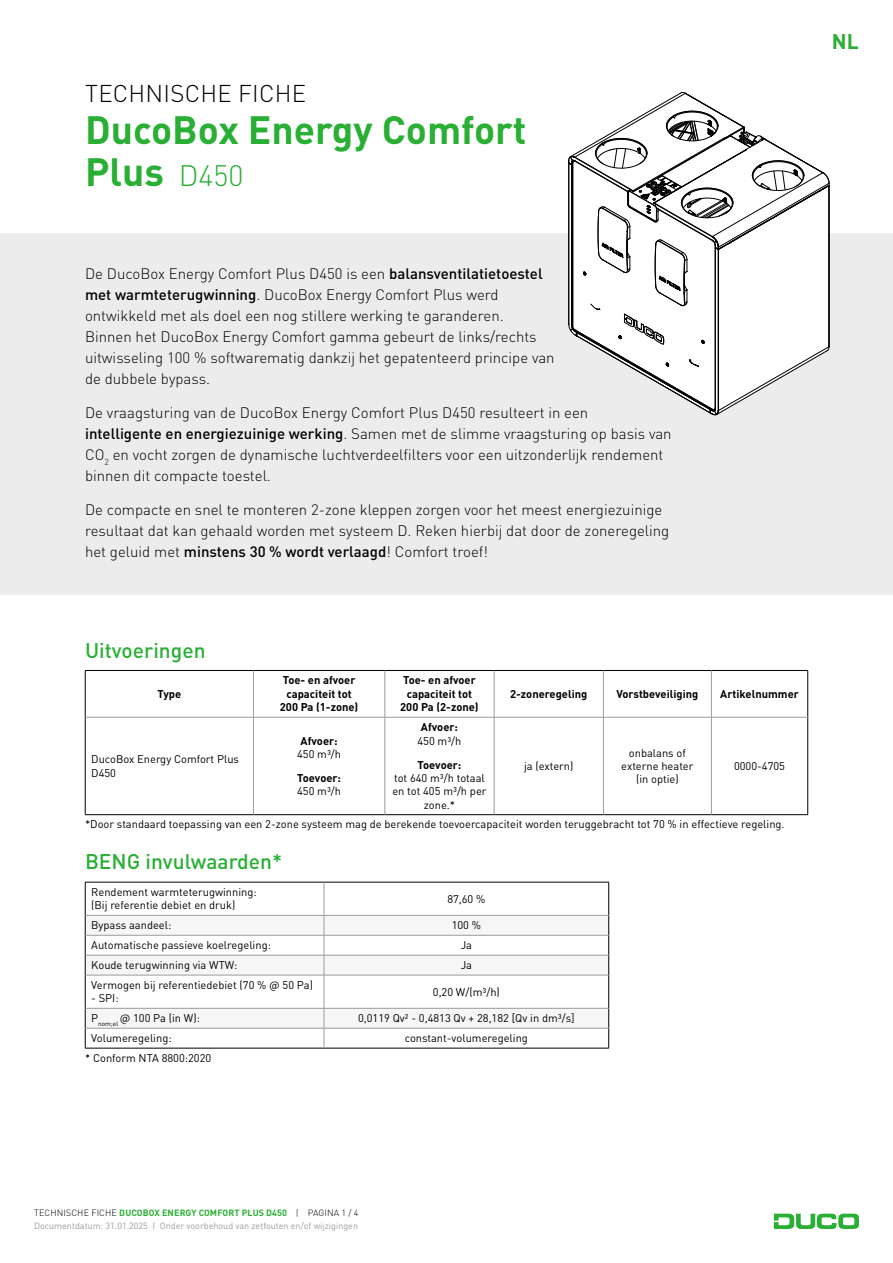
<style>
.page{position:relative;width:893px;height:1263px;background:#fff}
.page>*{position:absolute;margin:0;border:0;box-sizing:border-box;transform-origin:0 0}
.t1{font:700 39px/42px "DINOT";color:#2aaf35}
.t2{font:300 24px "DINOT";letter-spacing:.01em;color:#000}
.t3{font:500 21px "DINOT";color:#2aaf35}
.t4{font:700 21px "DINOT";color:#2aaf35}
.t5{font:300 15px/21px "DINOT";color:#000}
.t6{font:11.1px/13.4px "DINOT";color:#000}
.t7{font:700 11.1px/13.4px "DINOT";color:#000;text-align:center}
.t8{font:11.1px "DINOT";color:#020206}
.t9{font:9px "DINOT";color:#9c9c9d}
.t10{font:700 9px "DINOT";letter-spacing:.01em;color:#2aaf35}
.s1{font-weight:300;font-size:29.25px}
.s2{font-weight:500}
.s3{font-weight:300;color:#000}
</style>
<div class="page">
<svg style="left:774px;top:1213px;width:85px;height:16px"></svg>
<div style="left:0;top:234px;width:893px;height:188px;background:#ececec"></div>
<div style="left:0;top:373px;width:893px;height:146px;background:#ececec"></div>
<div style="left:0;top:469px;width:893px;height:125px;background:#ececec"></div>
<hr style="left:85px;top:670px;width:168px;height:1px;background:#000">
<hr style="left:85px;top:671px;width:1px;height:46px;background:#000">
<hr style="left:253px;top:670px;width:132px;height:1px;background:#000">
<hr style="left:385px;top:670px;width:109px;height:1px;background:#000">
<hr style="left:494px;top:670px;width:109px;height:1px;background:#000">
<hr style="left:603px;top:670px;width:108px;height:1px;background:#000">
<hr style="left:711px;top:670px;width:97px;height:1px;background:#000">
<hr style="left:807px;top:671px;width:1px;height:46px;background:#000">
<hr style="left:85px;top:717px;width:1px;height:97px;background:#000">
<hr style="left:807px;top:717px;width:1px;height:97px;background:#000">
<hr style="left:85px;top:814px;width:168px;height:1px;background:#000">
<hr style="left:253px;top:814px;width:132px;height:1px;background:#000">
<hr style="left:385px;top:814px;width:109px;height:1px;background:#000">
<hr style="left:494px;top:814px;width:109px;height:1px;background:#000">
<hr style="left:603px;top:814px;width:108px;height:1px;background:#000">
<hr style="left:711px;top:814px;width:97px;height:1px;background:#000">
<hr style="left:253px;top:671px;width:1px;height:46px;background:#9c9c9d">
<hr style="left:385px;top:671px;width:1px;height:46px;background:#9c9c9d">
<hr style="left:494px;top:671px;width:1px;height:46px;background:#9c9c9d">
<hr style="left:603px;top:671px;width:1px;height:46px;background:#9c9c9d">
<hr style="left:711px;top:671px;width:1px;height:46px;background:#9c9c9d">
<hr style="left:85px;top:717px;width:168px;height:1px;background:#9c9c9d">
<hr style="left:253px;top:717px;width:132px;height:1px;background:#9c9c9d">
<hr style="left:253px;top:717px;width:1px;height:97px;background:#9c9c9d">
<hr style="left:385px;top:717px;width:109px;height:1px;background:#9c9c9d">
<hr style="left:385px;top:717px;width:1px;height:97px;background:#9c9c9d">
<hr style="left:494px;top:717px;width:109px;height:1px;background:#9c9c9d">
<hr style="left:494px;top:717px;width:1px;height:97px;background:#9c9c9d">
<hr style="left:603px;top:717px;width:108px;height:1px;background:#9c9c9d">
<hr style="left:603px;top:717px;width:1px;height:97px;background:#9c9c9d">
<hr style="left:711px;top:717px;width:96px;height:1px;background:#9c9c9d">
<hr style="left:711px;top:717px;width:1px;height:97px;background:#9c9c9d">
<svg style="left:86px;top:883px;width:522px;height:165px"></svg>
<svg style="left:86px;top:916px;width:522px;height:112px;fill:#f6f6f6"></svg>
<hr style="left:85px;top:882px;width:239px;height:1px;background:#000">
<hr style="left:85px;top:882px;width:1px;height:33px;background:#000">
<hr style="left:324px;top:882px;width:285px;height:1px;background:#000">
<hr style="left:608px;top:882px;width:1px;height:33px;background:#000">
<svg style="left:85px;top:916px;width:1px;height:59px"></svg>
<svg style="left:608px;top:916px;width:1px;height:59px"></svg>
<hr style="left:85px;top:975px;width:1px;height:33px;background:#000">
<hr style="left:608px;top:975px;width:1px;height:33px;background:#000">
<svg style="left:85px;top:1009px;width:1px;height:39px"></svg>
<svg style="left:608px;top:1009px;width:1px;height:39px"></svg>
<hr style="left:85px;top:1048px;width:239px;height:1px;background:#000">
<hr style="left:324px;top:1048px;width:285px;height:1px;background:#000">
<hr style="left:324px;top:882px;width:1px;height:33px;background:#9c9c9d">
<hr style="left:85px;top:915px;width:239px;height:1px;background:#9c9c9d">
<hr style="left:324px;top:915px;width:285px;height:1px;background:#9c9c9d">
<hr style="left:85px;top:935px;width:239px;height:1px;background:#9c9c9d">
<hr style="left:324px;top:935px;width:285px;height:1px;background:#9c9c9d">
<hr style="left:85px;top:955px;width:239px;height:1px;background:#9c9c9d">
<hr style="left:324px;top:955px;width:285px;height:1px;background:#9c9c9d">
<svg style="left:324px;top:916px;width:1px;height:59px"></svg>
<hr style="left:85px;top:975px;width:239px;height:1px;background:#9c9c9d">
<hr style="left:324px;top:975px;width:285px;height:1px;background:#9c9c9d">
<hr style="left:324px;top:975px;width:1px;height:33px;background:#9c9c9d">
<hr style="left:85px;top:1008px;width:239px;height:1px;background:#9c9c9d">
<hr style="left:324px;top:1008px;width:285px;height:1px;background:#9c9c9d">
<hr style="left:85px;top:1028px;width:239px;height:1px;background:#9c9c9d">
<hr style="left:324px;top:1028px;width:285px;height:1px;background:#9c9c9d">
<svg style="left:324px;top:1008px;width:1px;height:40px"></svg>
<svg style="left:568px;top:92px;width:262px;height:323px"></svg>
<h2 class="t2" style="left:85px;top:77px;width:222px">TECHNISCHE FICHE</h2>
<h1 class="t1" style="left:85px;top:107px;width:443px">DucoBox Energy Comfort<br>Plus <span class="s1">D450</span></h1>
<p class="t5" style="left:85px;top:263px;width:471px">De DucoBox Energy Comfort Plus D450 is een <span class="s2">balansventilatietoestel met warmteterugwinning</span>. DucoBox Energy Comfort Plus werd ontwikkeld met als doel een nog stillere werking te garanderen.<br>Binnen het DucoBox Energy Comfort gamma gebeurt de links/rechts uitwisseling 100 % softwarematig dankzij het gepatenteerd principe van de dubbele bypass.</p>
<p class="t5" style="left:85px;top:402px;width:588px">De vraagsturing van de DucoBox Energy Comfort Plus D450 resulteert in een<br><span class="s2">intelligente en energiezuinige werking</span>. Samen met de slimme vraagsturing op basis van CO<sub>2</sub> en vocht zorgen de dynamische luchtverdeelfilters voor een uitzonderlijk rendement binnen dit compacte toestel.</p>
<p class="t5" style="left:85px;top:498px;width:586px">De compacte en snel te monteren 2-zone kleppen zorgen voor het meest energiezuinige resultaat dat kan gehaald worden met systeem D. Reken hierbij dat door de zoneregeling het geluid met <span class="s2">minstens 30 % wordt verlaagd</span>! Comfort troef!</p>
<h3 class="t3" style="left:85px;top:636px;width:122px">Uitvoeringen</h3>
<p class="t7" style="left:157px;top:687px;width:25px">Type</p>
<p class="t6" style="left:91px;top:752px;width:149px">DucoBox Energy Comfort Plus<br>D450</p>
<p class="t7" style="left:280px;top:673px;width:80px">Toe- en afvoer capaciteit tot<br>200 Pa (1-zone)</p>
<p class="t7" style="left:400px;top:673px;width:80px">Toe- en afvoer capaciteit tot<br>200 Pa (2-zone)</p>
<p class="t7" style="left:301px;top:733px;width:39px">Afvoer:</p>
<p class="t6" style="left:297px;top:747px;width:46px">450 m3/h</p>
<p class="t7" style="left:297px;top:771px;width:45px">Toevoer:</p>
<p class="t6" style="left:297px;top:784px;width:46px">450 m3/h</p>
<p class="t7" style="left:421px;top:720px;width:39px">Afvoer:</p>
<p class="t6" style="left:417px;top:733px;width:46px">450 m3/h</p>
<p class="t7" style="left:418px;top:757px;width:45px">Toevoer:</p>
<p class="t6" style="left:392px;top:771px;width:96px;text-align:center">tot 640 m3/h totaal en tot 405 m3/h per zone.*</p>
<p class="t7" style="left:510px;top:687px;width:79px">2-zoneregeling</p>
<p class="t7" style="left:616px;top:687px;width:83px">Vorstbeveiliging</p>
<p class="t7" style="left:720px;top:687px;width:80px">Artikelnummer</p>
<p class="t6" style="left:524px;top:759px;width:51px">ja (extern)</p>
<p class="t6" style="left:621px;top:745px;width:74px;text-align:center">onbalans of externe heater (in optie)</p>
<p class="t6" style="left:734px;top:759px;width:53px">0000-4705</p>
<p class="t8" style="left:85px;top:817px;width:701px">*Door standaard toepassing van een 2-zone systeem mag de berekende toevoercapaciteit worden teruggebracht tot 70 % in effectieve regeling.</p>
<h3 class="t3" style="left:85px;top:847px;width:199px">BENG invulwaarden*</h3>
<p class="t6" style="left:91px;top:885px;width:167px">Rendement warmteterugwinning: (Bij referentie debiet en druk)</p>
<p class="t6" style="left:447px;top:891px;width:40px">87,60 %</p>
<p class="t6" style="left:91px;top:918px;width:82px">Bypass aandeel:</p>
<p class="t6" style="left:452px;top:918px;width:31px">100 %</p>
<p class="t6" style="left:91px;top:938px;width:181px">Automatische passieve koelregeling:</p>
<p class="t6" style="left:461px;top:938px;width:13px">Ja</p>
<p class="t6" style="left:91px;top:958px;width:148px">Koude terugwinning via WTW:</p>
<p class="t6" style="left:461px;top:958px;width:13px">Ja</p>
<p class="t6" style="left:91px;top:978px;width:223px">Vermogen bij referentiedebiet (70 % @ 50 Pa)</p>
<p class="t6" style="left:91px;top:991px;width:29px">- SPI:</p>
<p class="t6" style="left:433px;top:984px;width:68px">0,20 W/(m3/h)</p>
<p class="t6" style="left:91px;top:1011px;width:110px">P<sub>nom;el</sub> @ 100 Pa (in W):</p>
<p class="t6" style="left:358px;top:1011px;width:218px">0,0119 Qv² - 0,4813 Qv + 28,182 [Qv in dm³/s]</p>
<p class="t6" style="left:91px;top:1031px;width:82px">Volumeregeling:</p>
<p class="t6" style="left:405px;top:1031px;width:125px">constant-volumeregeling</p>
<p class="t8" style="left:85px;top:1050px;width:128px">* Conform NTA 8800:2020</p>
<h3 class="t4" style="left:832px;top:27px;width:29px">NL</h3>
<p class="t10" style="left:34px;top:1207px;width:326px"><span class="s3">TECHNISCHE FICHE</span> DUCOBOX ENERGY COMFORT PLUS D450 <span class="s3">| PAGINA 1 / 4</span></p>
<p class="t9" style="left:34px;top:1219px;width:326px">Documentdatum: 31.01.2025 | Onder voorbehoud van zetfouten en/of wijzigingen</p>
</div>
